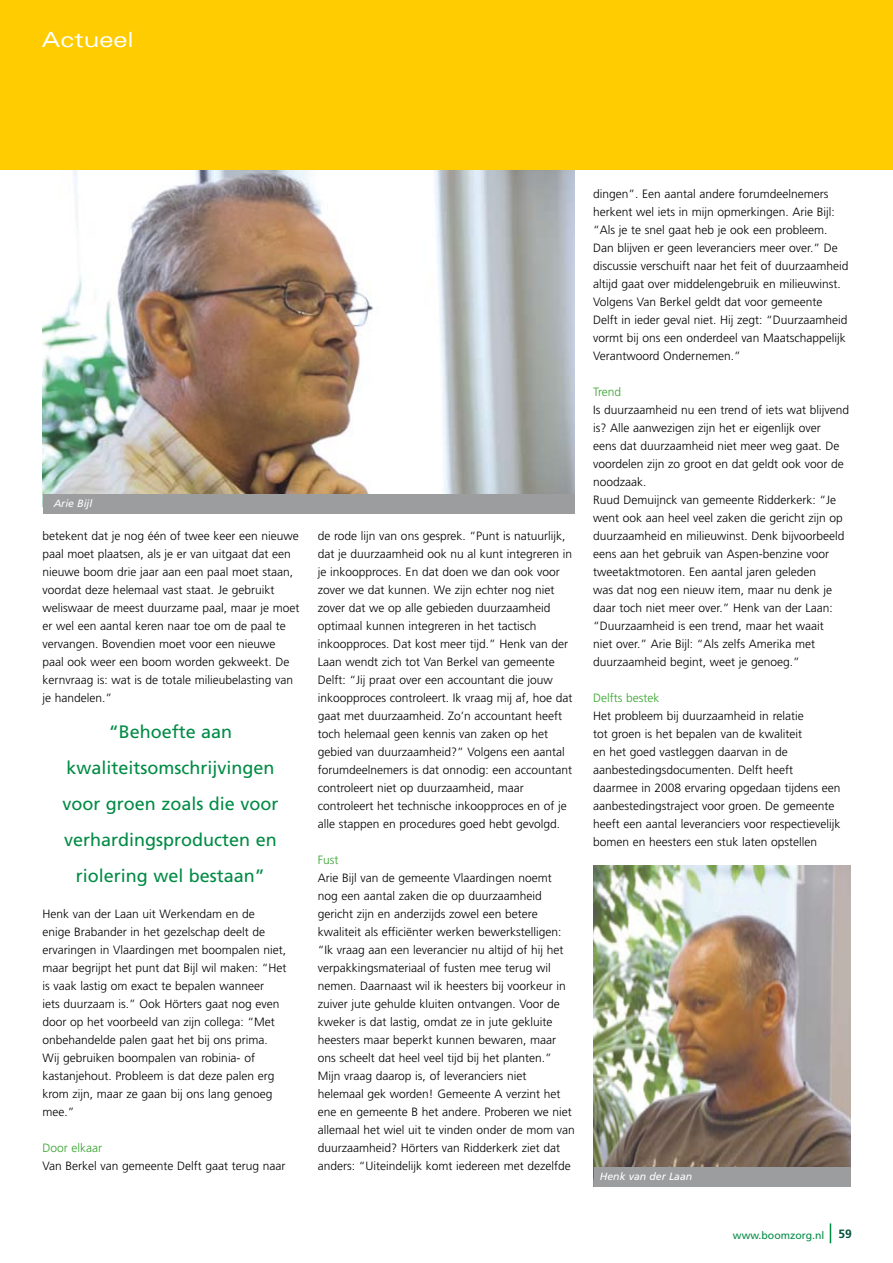
<style>
.page{position:relative;width:893px;height:1263px;background:#fff}
.page>*{position:absolute;margin:0;border:0;box-sizing:border-box;transform-origin:0 0}
.t1{font:expanded 21px "Univers";color:#fff}
.t2{font:18px/36px "Frutiger";color:#008b45;text-align:center}
.t3{font:300 12px/18px "Frutiger";color:#000}
.t4{font:300 12px "Frutiger";color:#35a32c}
.t5{font:italic 10.5px "Frutiger";color:#fff}
.t6{font:10.5px "Frutiger";color:#008b45}
.s1{font-weight:700;font-size:12px;color:#00513c}
</style>
<div class="page">
<svg style="left:830px;top:1223px;width:1px;height:20px"></svg>
<div style="left:0;top:0;width:893px;height:170px;background:#fecc00"></div>
<img style="left:43px;top:170px;width:532px;height:324px">
<div style="left:43px;top:494px;width:532px;height:19px;background:#9c9d9f"></div>
<img style="left:593px;top:865px;width:257px;height:321px">
<div style="left:594px;top:1167px;width:256px;height:19px;background:#9c9d9f"></div>
<h1 class="t1" style="left:42px;top:27px;width:93px">Actueel</h1>
<p class="t5" style="left:54px;top:497px;width:40px">Arie Bijl</p>
<p class="t3" style="left:43px;top:527px;width:259px">betekent dat je nog één of twee keer een nieuwe paal moet plaatsen, als je er van uitgaat dat een nieuwe boom drie jaar aan een paal moet staan, voordat deze helemaal vast staat. Je gebruikt weliswaar de meest duurzame paal, maar je moet er wel een aantal keren naar toe om de paal te vervangen. Bovendien moet voor een nieuwe paal ook weer een boom worden gekweekt. De kernvraag is: wat is de totale milieubelasting van je handelen.”</p>
<h2 class="t2" style="left:62px;top:714px;width:218px">“Behoefte aan kwaliteitsomschrijvingen voor groen zoals die voor verhardingsproducten en riolering wel bestaan”</h2>
<p class="t3" style="left:43px;top:905px;width:246px">Henk van der Laan uit Werkendam en de<br>enige Brabander in het gezelschap deelt de ervaringen in Vlaardingen met boompalen niet, maar begrijpt het punt dat Bijl wil maken: “Het is vaak lastig om exact te bepalen wanneer<br>iets duurzaam is.” Ook Hörters gaat nog even door op het voorbeeld van zijn collega: “Met onbehandelde palen gaat het bij ons prima.<br>Wij gebruiken boompalen van robinia- of kastanjehout. Probleem is dat deze palen erg krom zijn, maar ze gaan bij ons lang genoeg mee.”</p>
<p class="t4" style="left:43px;top:1141px;width:61px">Door elkaar</p>
<p class="t3" style="left:43px;top:1157px;width:245px">Van Berkel van gemeente Delft gaat terug naar</p>
<p class="t3" style="left:318px;top:527px;width:256px">de rode lijn van ons gesprek. “Punt is natuurlijk, dat je duurzaamheid ook nu al kunt integreren in je inkoopproces. En dat doen we dan ook voor zover we dat kunnen. We zijn echter nog niet zover dat we op alle gebieden duurzaamheid optimaal kunnen integreren in het tactisch inkoopproces. Dat kost meer tijd.” Henk van der Laan wendt zich tot Van Berkel van gemeente Delft: “Jij praat over een accountant die jouw inkoopproces controleert. Ik vraag mij af, hoe dat gaat met duurzaamheid. Zo’n accountant heeft toch helemaal geen kennis van zaken op het gebied van duurzaamheid?” Volgens een aantal forumdeelnemers is dat onnodig: een accountant controleert niet op duurzaamheid, maar controleert het technische inkoopproces en of je alle stappen en procedures goed hebt gevolgd.</p>
<p class="t4" style="left:318px;top:853px;width:22px">Fust</p>
<p class="t3" style="left:318px;top:869px;width:259px">Arie Bijl van de gemeente Vlaardingen noemt<br>nog een aantal zaken die op duurzaamheid gericht zijn en anderzijds zowel een betere kwaliteit als efficiënter werken bewerkstelligen: “Ik vraag aan een leverancier nu altijd of hij het verpakkingsmateriaal of fusten mee terug wil nemen. Daarnaast wil ik heesters bij voorkeur in zuiver jute gehulde kluiten ontvangen. Voor de kweker is dat lastig, omdat ze in jute gekluite heesters maar beperkt kunnen bewaren, maar ons scheelt dat heel veel tijd bij het planten.” Mijn vraag daarop is, of leveranciers niet helemaal gek worden! Gemeente A verzint het ene en gemeente B het andere. Proberen we niet allemaal het wiel uit te vinden onder de mom van duurzaamheid? Hörters van Ridderkerk ziet dat anders: “Uiteindelijk komt iedereen met dezelfde</p>
<p class="t3" style="left:593px;top:185px;width:257px">dingen”. Een aantal andere forumdeelnemers herkent wel iets in mijn opmerkingen. Arie Bijl: “Als je te snel gaat heb je ook een probleem.<br>Dan blijven er geen leveranciers meer over.” De discussie verschuift naar het feit of duurzaamheid altijd gaat over middelengebruik en milieuwinst.<br>Volgens Van Berkel geldt dat voor gemeente Delft in ieder geval niet. Hij zegt: “Duurzaamheid vormt bij ons een onderdeel van Maatschappelijk Verantwoord Ondernemen.”</p>
<p class="t4" style="left:593px;top:385px;width:30px">Trend</p>
<p class="t3" style="left:593px;top:401px;width:257px">Is duurzaamheid nu een trend of iets wat blijvend is? Alle aanwezigen zijn het er eigenlijk over<br>eens dat duurzaamheid niet meer weg gaat. De voordelen zijn zo groot en dat geldt ook voor de noodzaak.<br>Ruud Demuijnck van gemeente Ridderkerk: “Je went ook aan heel veel zaken die gericht zijn op duurzaamheid en milieuwinst. Denk bijvoorbeeld eens aan het gebruik van Aspen-benzine voor tweetaktmotoren. Een aantal jaren geleden<br>was dat nog een nieuw item, maar nu denk je daar toch niet meer over.” Henk van der Laan: “Duurzaamheid is een trend, maar het waait<br>niet over.” Arie Bijl: “Als zelfs Amerika met duurzaamheid begint, weet je genoeg.”</p>
<p class="t4" style="left:593px;top:691px;width:68px">Delfts bestek</p>
<p class="t3" style="left:593px;top:707px;width:249px">Het probleem bij duurzaamheid in relatie<br>tot groen is het bepalen van de kwaliteit<br>en het goed vastleggen daarvan in de aanbestedingsdocumenten. Delft heeft daarmee in 2008 ervaring opgedaan tijdens een aanbestedingstraject voor groen. De gemeente heeft een aantal leveranciers voor respectievelijk bomen en heesters een stuk laten opstellen</p>
<p class="t5" style="left:600px;top:1170px;width:94px">Henk van der Laan</p>
<p class="t6" style="left:733px;top:1229px;width:121px">www.boomzorg.nl <span class="s1">59</span></p>
</div>
